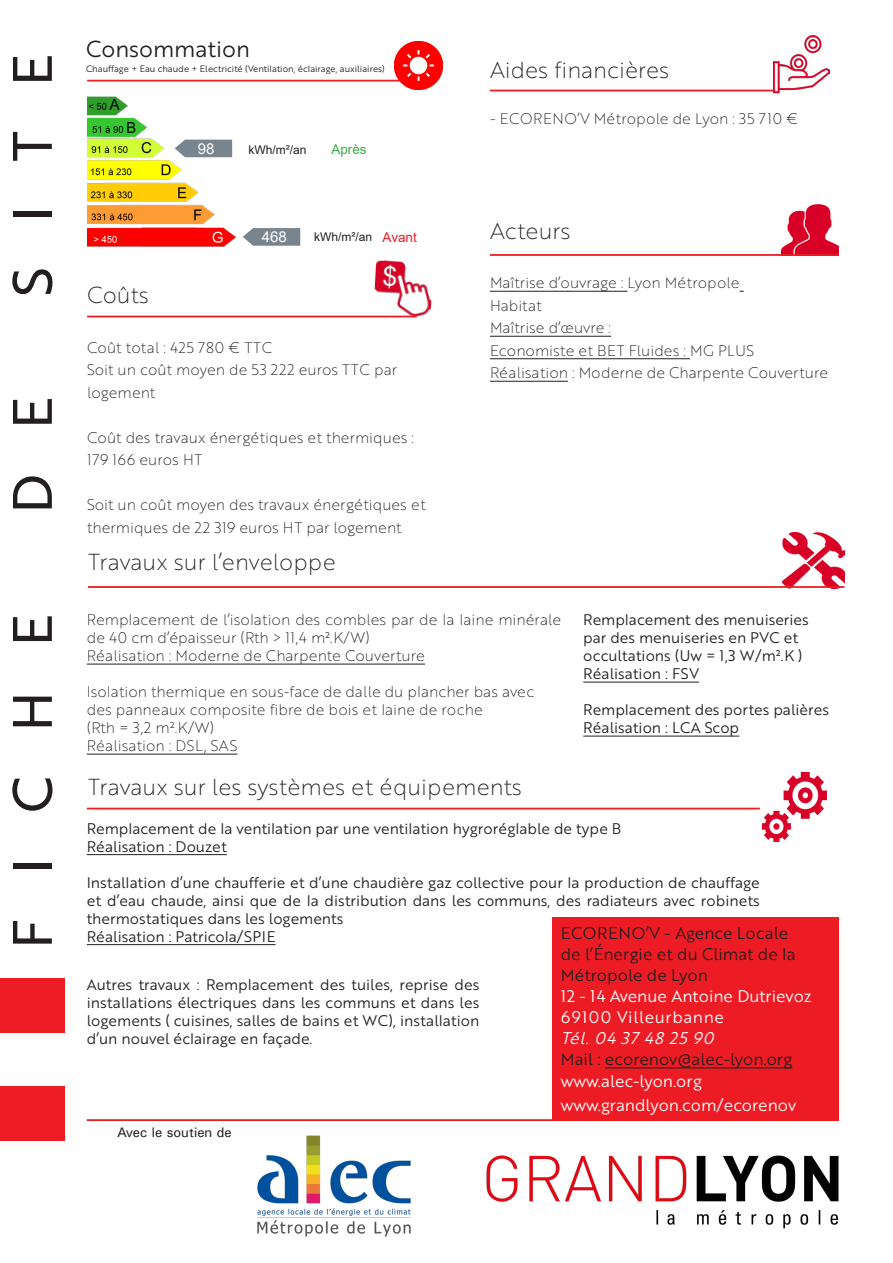
<style>
.page{position:relative;width:893px;height:1263px;background:#fff}
.page>*{position:absolute;margin:0;border:0;box-sizing:border-box;transform-origin:0 0}
.t1{font:54px "Brother 1816 Regular";letter-spacing:.84em;color:#231f20}
.t2{font:22.5px "Brother 1816 Thin";color:#231f20}
.t3{font:22.5px "Brother 1816 Book";color:#231f20}
.texte_courant{font:16.5px/21px "Brother 1816 Book";color:#231f20}
.titre-texte-info-ROU{font:16.5px "Brother 1816 Book";color:#fff}
.titre-texte-info-ROU-2{font:16.5px "Brother 1816 Book";letter-spacing:.04em;color:#fff}
.texte_courant-2{font:italic 16.5px "Brother 1816 Book";color:#fff}
.t4{font:15px/18px "Brother 1816 Book";color:#231f20;text-align:justify}
.t5{font:15px/22.5px "Brother 1816 Thin";color:#231f20}
.t6{font:15px "Brother 1816 Thin";letter-spacing:.03em;color:#231f20}
.t7{font:15px "Arial";color:#fff}
.t8{font:13.5px "Univers";color:#231f20}
.t9{font:13.5px "Arial";color:#40ae49}
.t10{font:13.5px "Arial";color:#ee1d23}
.t11{font:12px "Arial";color:#231f20}
.t12{font:9px "Brother 1816 Book";color:#231f20}
</style>
<div class="page">
<div style="left:0;top:1086px;width:64px;height:55px;background:#ee1d23"></div>
<div style="left:0;top:978px;width:64px;height:54px;background:#ee1d23"></div>
<hr style="left:490px;top:291px;width:137px;height:1px;background:#231f20">
<hr style="left:490px;top:336px;width:121px;height:1px;background:#231f20">
<hr style="left:490px;top:358px;width:200px;height:1px;background:#231f20">
<hr style="left:490px;top:381px;width:78px;height:1px;background:#231f20">
<hr style="left:87px;top:1119px;width:752px;height:2px;background:#ee1d23">
<div style="left:552px;top:917px;width:287px;height:203px;background:#ed1c24"></div>
<hr style="left:605px;top:1068px;width:187px;height:1px;background:#231f20">
<hr style="left:87px;top:664px;width:338px;height:1px;background:#231f20">
<hr style="left:87px;top:754px;width:150px;height:1px;background:#231f20">
<img style="left:395px;top:42px;width:48px;height:48px">
<img style="left:774px;top:35px;width:55px;height:58px">
<img style="left:781px;top:204px;width:58px;height:50px">
<img style="left:373px;top:260px;width:59px;height:58px">
<img style="left:762px;top:773px;width:65px;height:68px">
<hr style="left:87px;top:80px;width:314px;height:2px;background:#ee1d23">
<hr style="left:87px;top:316px;width:330px;height:1px;background:#ee1d23">
<hr style="left:490px;top:90px;width:284px;height:1px;background:#ee1d23">
<hr style="left:490px;top:254px;width:349px;height:2px;background:#ee1d23">
<hr style="left:87px;top:808px;width:673px;height:1px;background:#ee1d23">
<img style="left:87px;top:96px;width:150px;height:151px">
<svg style="left:175px;top:140px;width:57px;height:17px"></svg>
<svg style="left:243px;top:228px;width:57px;height:18px"></svg>
<img style="left:783px;top:532px;width:62px;height:56px">
<hr style="left:583px;top:682px;width:116px;height:1px;background:#231f20">
<hr style="left:583px;top:736px;width:156px;height:1px;background:#231f20">
<hr style="left:88px;top:586px;width:756px;height:2px;background:#ee1d23">
<hr style="left:87px;top:854px;width:140px;height:1px;background:#231f20">
<hr style="left:87px;top:944px;width:189px;height:1px;background:#231f20">
<img style="left:486px;top:1155px;width:353px;height:73px">
<img style="left:257px;top:1135px;width:154px;height:102px">
<p class="t1" style="left:-8px;top:296px;width:244px;rotate:-90deg">SITE</p>
<p class="t1" style="left:-8px;top:513px;width:118px;rotate:-90deg">D E</p>
<p class="t1" style="left:-8px;top:949px;width:336px;rotate:-90deg">FICHE</p>
<p class="t3" style="left:86px;top:32px;width:165px">Consommation</p>
<p class="t12" style="left:86px;top:62px;width:300px">Chauffage + Eau chaude + Electricité (Ventilation, éclairage, auxiliaires)</p>
<p class="t7" style="left:198px;top:138px;width:18px">98</p>
<p class="t11" style="left:249px;top:141px;width:60px">kWh/m²/an</p>
<p class="t9" style="left:331px;top:140px;width:37px">Après</p>
<p class="t7" style="left:262px;top:227px;width:27px">468</p>
<p class="t11" style="left:314px;top:229px;width:60px">kWh/m²/an</p>
<p class="t10" style="left:383px;top:228px;width:36px">Avant</p>
<p class="t2" style="left:87px;top:279px;width:63px">Coûts</p>
<p class="t6" style="left:87px;top:336px;width:187px">Coût total : 425 780 € TTC</p>
<p class="t5" style="left:87px;top:358px;width:311px">Soit un coût moyen de 53 222 euros TTC par logement</p>
<p class="t5" style="left:87px;top:426px;width:328px">Coût des travaux énergétiques et thermiques :<br>179 166 euros HT</p>
<p class="t5" style="left:87px;top:493px;width:340px">Soit un coût moyen des travaux énergétiques et thermiques de 22 319 euros HT par logement</p>
<p class="t2" style="left:88px;top:546px;width:249px">Travaux sur l’enveloppe</p>
<p class="t2" style="left:490px;top:53px;width:181px">Aides financières</p>
<p class="t6" style="left:490px;top:108px;width:310px">- ECORENO’V Métropole de Lyon : 35 710 €</p>
<p class="t2" style="left:490px;top:214px;width:82px">Acteurs</p>
<p class="t5" style="left:490px;top:271px;width:251px">Maîtrise d’ouvrage : Lyon Métropole<br>Habitat</p>
<p class="t5" style="left:490px;top:316px;width:123px">Maîtrise d’œuvre :</p>
<p class="t5" style="left:490px;top:338px;width:265px">Economiste et BET Fluides : MG PLUS</p>
<p class="t5" style="left:490px;top:361px;width:340px">Réalisation : Moderne de Charpente Couverture</p>
<p class="t5" style="left:87px;top:610px;width:476px;line-height:18px">Remplacement de l’isolation des combles par de la laine minérale de 40 cm d’épaisseur (Rth &gt; 11,4 m².K/W)</p>
<p class="t5" style="left:87px;top:644px;width:340px">Réalisation : Moderne de Charpente Couverture</p>
<p class="t5" style="left:87px;top:680px;width:449px">Isolation thermique en sous-face de dalle du plancher bas avec</p>
<p class="t5" style="left:87px;top:698px;width:397px">des panneaux composite fibre de bois et laine de roche</p>
<p class="t5" style="left:87px;top:716px;width:129px">(Rth = 3,2 m².K/W)</p>
<p class="t5" style="left:87px;top:734px;width:152px">Réalisation : DSL, SAS</p>
<p class="t2" style="left:88px;top:770px;width:435px">Travaux sur les systèmes et équipements</p>
<p class="t4" style="left:583px;top:610px;width:227px;text-align:left">Remplacement des menuiseries par des menuiseries en PVC et occultations (Uw = 1,3 W/m².K )</p>
<p class="t4" style="left:583px;top:664px;width:117px">Réalisation : FSV</p>
<p class="t4" style="left:583px;top:700px;width:247px">Remplacement des portes palières</p>
<p class="t4" style="left:583px;top:718px;width:157px">Réalisation : LCA Scop</p>
<p class="t4" style="left:87px;top:818px;width:536px">Remplacement de la ventilation par une ventilation hygroréglable de type B</p>
<p class="t4" style="left:87px;top:836px;width:142px">Réalisation : Douzet</p>
<p class="t4" style="left:87px;top:872px;width:675px">Installation d’une chaufferie et d’une chaudière gaz collective pour la production de chauffage et d’eau chaude, ainsi que de la distribution dans les communs, des radiateurs avec robinets thermostatiques dans les logements</p>
<p class="t4" style="left:87px;top:926px;width:190px">Réalisation : Patricola/SPIE</p>
<p class="texte_courant" style="left:561px;top:921px;width:236px">ECORENO’V - Agence Locale de l’Énergie et du Climat de la<br>Métropole de Lyon</p>
<p class="titre-texte-info-ROU" style="left:561px;top:983px;width:252px">12 - 14 Avenue Antoine Dutrievoz</p>
<p class="titre-texte-info-ROU-2" style="left:561px;top:1004px;width:165px">69100 Villeurbanne</p>
<p class="texte_courant-2" style="left:561px;top:1025px;width:159px">Tél.04 37 48 25 90</p>
<p class="texte_courant" style="left:561px;top:1047px;width:233px">Mail : ecorenov@alec-lyon.org</p>
<p class="titre-texte-info-ROU" style="left:561px;top:1069px;width:143px">www.alec-lyon.org</p>
<p class="titre-texte-info-ROU" style="left:561px;top:1093px;width:237px">www.grandlyon.com/ecorenov</p>
<p class="t4" style="left:87px;top:975px;width:394px">Autres travaux : Remplacement des tuiles, reprise des installations électriques dans les communs et dans les logements ( cuisines, salles de bains et WC), installation d’un nouvel éclairage en façade.</p>
<p class="t8" style="left:117px;top:1124px;width:116px">Avec le soutien de</p>
</div>
